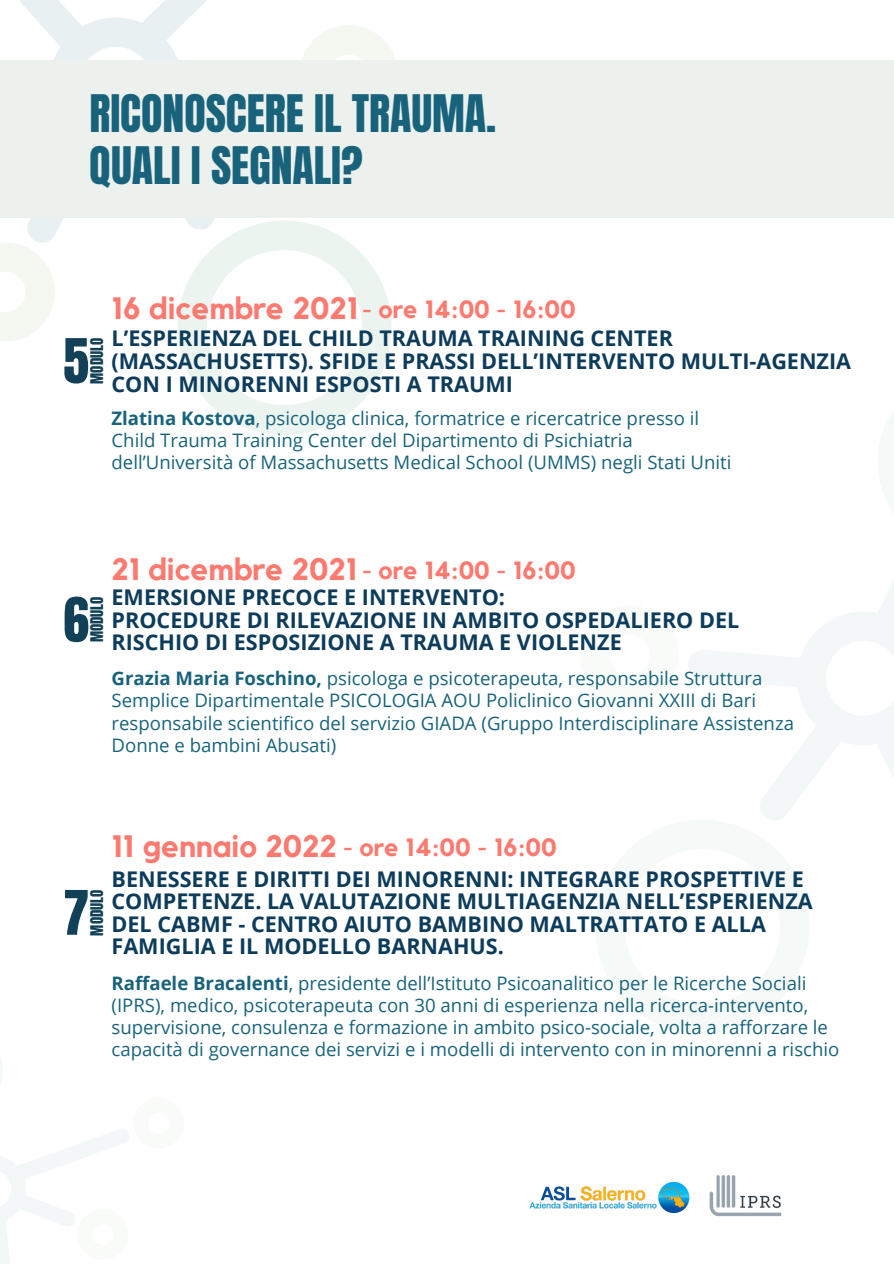
<style>
.page{position:relative;width:894px;height:1264px;background:#fff}
.page>*{position:absolute;margin:0;border:0;box-sizing:border-box;transform-origin:0 0}
.t1{font:52.05px "Anton";color:#124057}
.t2{font:43.95px "Anton";color:#18637b}
.t3{font:700 30.9px "Kollektif";color:#fc7a70}
.t4{font:700 24.9px "Kollektif";color:#fc7a70}
.t5{font:700 21.6px/22.5px "Open Sans";color:#0d3c5b}
.t6{font:18.6px/21.9px "Open Sans";color:#18637b}
.t7{font:14.85px "Anton";color:#124057}
.s1{font-weight:700}
</style>
<div class="page">
<svg style="left:689px;top:583px;width:204px;height:237px"></svg>
<svg style="left:0;top:1129px;width:129px;height:134px"></svg>
<svg style="left:177px;top:227px;width:215px;height:208px"></svg>
<svg style="left:0;top:277px;width:55px;height:64px"></svg>
<svg style="left:321px;top:25px;width:75px;height:35px"></svg>
<svg style="left:0;top:0;width:321px;height:277px"></svg>
<div style="left:0;top:60px;width:893px;height:158px;background:#ecf1ee"></div>
<img style="left:529px;top:1181px;width:160px;height:33px">
<img style="left:709px;top:1175px;width:73px;height:42px">
<p class="t2" style="left:89px;top:82px;width:408px">RICONOSCERE IL TRAUMA.</p>
<p class="t2" style="left:89px;top:134px;width:275px">QUALI I SEGNALI?</p>
<p class="t1" style="left:63px;top:323px;width:27px">5</p>
<p class="t7" style="left:86px;top:383px;width:47px;rotate:-90deg">MODULO</p>
<p class="t3" style="left:111px;top:294px;width:248px">16 dicembre 2021</p>
<p class="t4" style="left:362px;top:298px;width:215px">- ore 14:00 - 16:00</p>
<p class="t5" style="left:111px;top:327px;width:741px">L’ESPERIENZA DEL CHILD TRAUMA TRAINING CENTER (MASSACHUSETTS). SFIDE E PRASSI DELL’INTERVENTO MULTI-AGENZIA</p>
<p class="t5" style="left:111px;top:372px;width:403px">CON I MINORENNI ESPOSTI A TRAUMI</p>
<p class="t6" style="left:111px;top:407px;width:621px"><span class="s1">Zlatina Kostova</span>, psicologa clinica, formatrice e ricercatrice presso il<br>Child Trauma Training Center del Dipartimento di Psichiatria dell’Università of Massachusetts Medical School (UMMS) negli Stati Uniti</p>
<p class="t1" style="left:63px;top:582px;width:27px">6</p>
<p class="t7" style="left:86px;top:642px;width:47px;rotate:-90deg">MODULO</p>
<p class="t3" style="left:111px;top:555px;width:247px">21 dicembre 2021</p>
<p class="t4" style="left:362px;top:559px;width:215px">- ore 14:00 - 16:00</p>
<p class="t5" style="left:111px;top:585px;width:395px">EMERSIONE PRECOCE E INTERVENTO:</p>
<p class="t5" style="left:111px;top:608px;width:629px">PROCEDURE DI RILEVAZIONE IN AMBITO OSPEDALIERO DEL<br>RISCHIO DI ESPOSIZIONE A TRAUMA E VIOLENZE</p>
<p class="t6" style="left:111px;top:666px;width:683px;line-height:22.5px"><span class="s1">Grazia Maria Foschino,</span> psicologa e psicoterapeuta, responsabile Struttura Semplice Dipartimentale PSICOLOGIA AOU Policlinico Giovanni XXIII di Bari responsabile scientifico del servizio GIADA (Gruppo Interdisciplinare Assistenza Donne e bambini Abusati)</p>
<p class="t1" style="left:63px;top:875px;width:27px">7</p>
<p class="t7" style="left:86px;top:935px;width:47px;rotate:-90deg">MODULO</p>
<p class="t3" style="left:111px;top:831px;width:227px">11 gennaio 2022</p>
<p class="t4" style="left:343px;top:835px;width:215px">- ore 14:00 - 16:00</p>
<p class="t5" style="left:111px;top:867px;width:702px">BENESSERE E DIRITTI DEI MINORENNI: INTEGRARE PROSPETTIVE E COMPETENZE. LA VALUTAZIONE MULTIAGENZIA NELL’ESPERIENZA DEL CABMF - CENTRO AIUTO BAMBINO MALTRATTATO E ALLA FAMIGLIA E IL MODELLO BARNAHUS.</p>
<p class="t6" style="left:111px;top:972px;width:729px"><span class="s1">Raffaele Bracalenti</span>, presidente dell’Istituto Psicoanalitico per le Ricerche Sociali (IPRS), medico, psicoterapeuta con 30 anni di esperienza nella ricerca-intervento, supervisione, consulenza e formazione in ambito psico-sociale, volta a rafforzare le capacità di governance dei servizi e i modelli di intervento con in minorenni a rischio</p>
</div>
